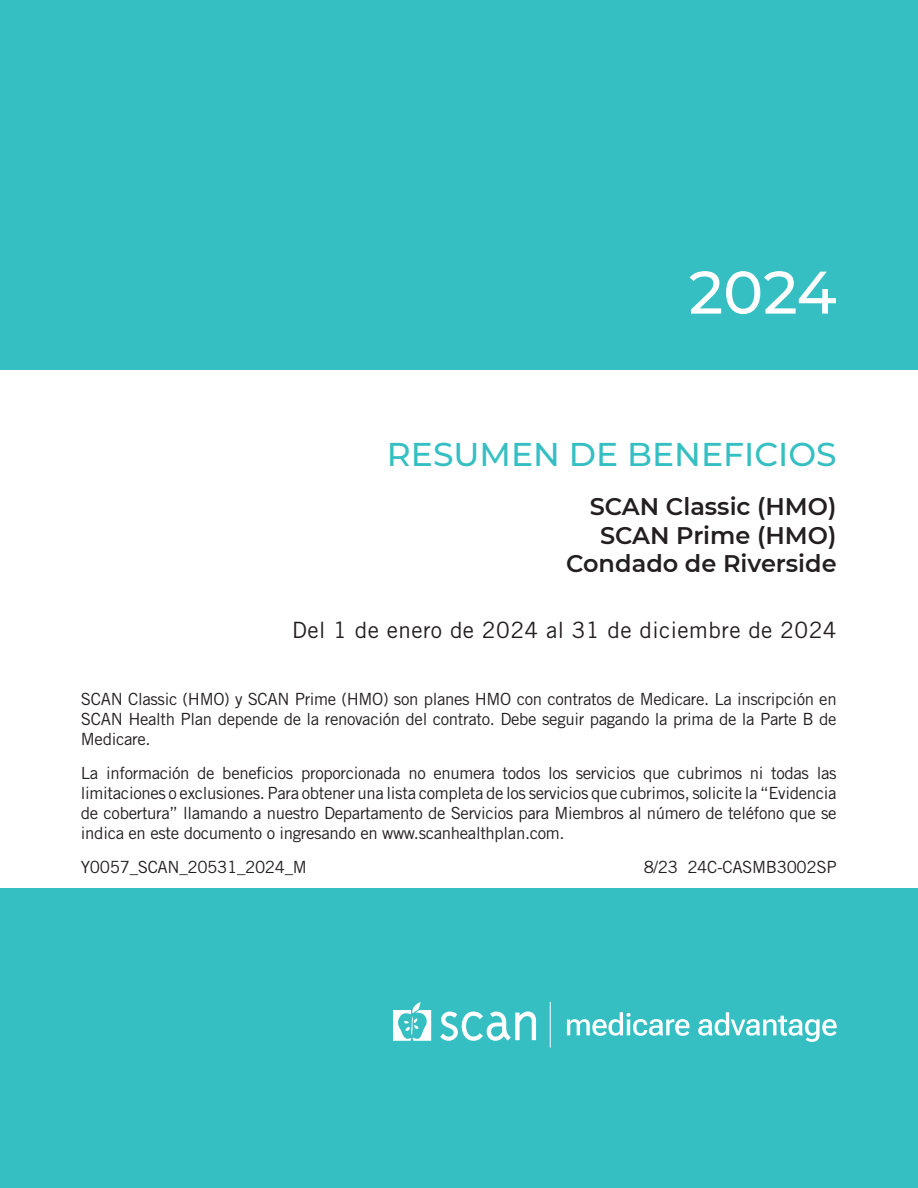
<style>
.page{position:relative;width:918px;height:1188px;background:#35bfc2}
.page>*{position:absolute;margin:0;border:0;box-sizing:border-box;transform-origin:0 0}
.t1{font:500 60px "Montserrat";color:#fff}
.t2{font:500 33px "Montserrat";color:#35bfc2}
.t3{font:600 24px "Montserrat";color:#231f20}
.t4{font:22.5px "Trade Gothic LT Std";letter-spacing:.02em;color:#231f20}
.t5{font:16.8px/20.1px "Trade Gothic LT Std";letter-spacing:-.02em;color:#231f20;text-align:justify}
</style>
<div class="page">
<div style="left:0;top:371px;width:918px;height:517px;background:#fff"></div>
<hr style="left:550px;top:1002px;width:1px;height:46px;background:#fff">
<svg style="left:440px;top:1011px;width:96px;height:30px"></svg>
<svg style="left:393px;top:1002px;width:38px;height:39px"></svg>
<svg style="left:567px;top:1012px;width:123px;height:24px"></svg>
<svg style="left:698px;top:1012px;width:139px;height:30px"></svg>
<p class="t1" style="left:689px;top:252px;width:149px">2024</p>
<p class="t2" style="left:387px;top:432px;width:451px">RESUMEN DE BENEFICIOS</p>
<p class="t3" style="left:590px;top:489px;width:248px">SCAN Classic (HMO)</p>
<p class="t3" style="left:600px;top:518px;width:238px">SCAN Prime (HMO)</p>
<p class="t3" style="left:566px;top:547px;width:272px">Condado de Riverside</p>
<p class="t4" style="left:292px;top:617px;width:546px">Del 1 de enero de 2024 al 31 de diciembre de 2024</p>
<p class="t5" style="left:81px;top:689px;width:757px">SCAN Classic (HMO) y SCAN Prime (HMO) son planes HMO con contratos de Medicare. La inscripción en SCAN Health Plan depende de la renovación del contrato. Debe seguir pagando la prima de la Parte B de Medicare.</p>
<p class="t5" style="left:81px;top:763px;width:757px">La información de beneficios proporcionada no enumera todos los servicios que cubrimos ni todas las limitaciones o exclusiones. Para obtener una lista completa de los servicios que cubrimos, solicite la “Evidencia de cobertura” llamando a nuestro Departamento de Servicios para Miembros al número de teléfono que se indica en este documento o ingresando en www.scanhealthplan.com.</p>
<p class="t5" style="left:81px;top:857px;width:227px">Y0057_SCAN_20531_2024_M</p>
<p class="t5" style="left:644px;top:857px;width:194px">8/23 24C-CASMB3002SP</p>
</div>
